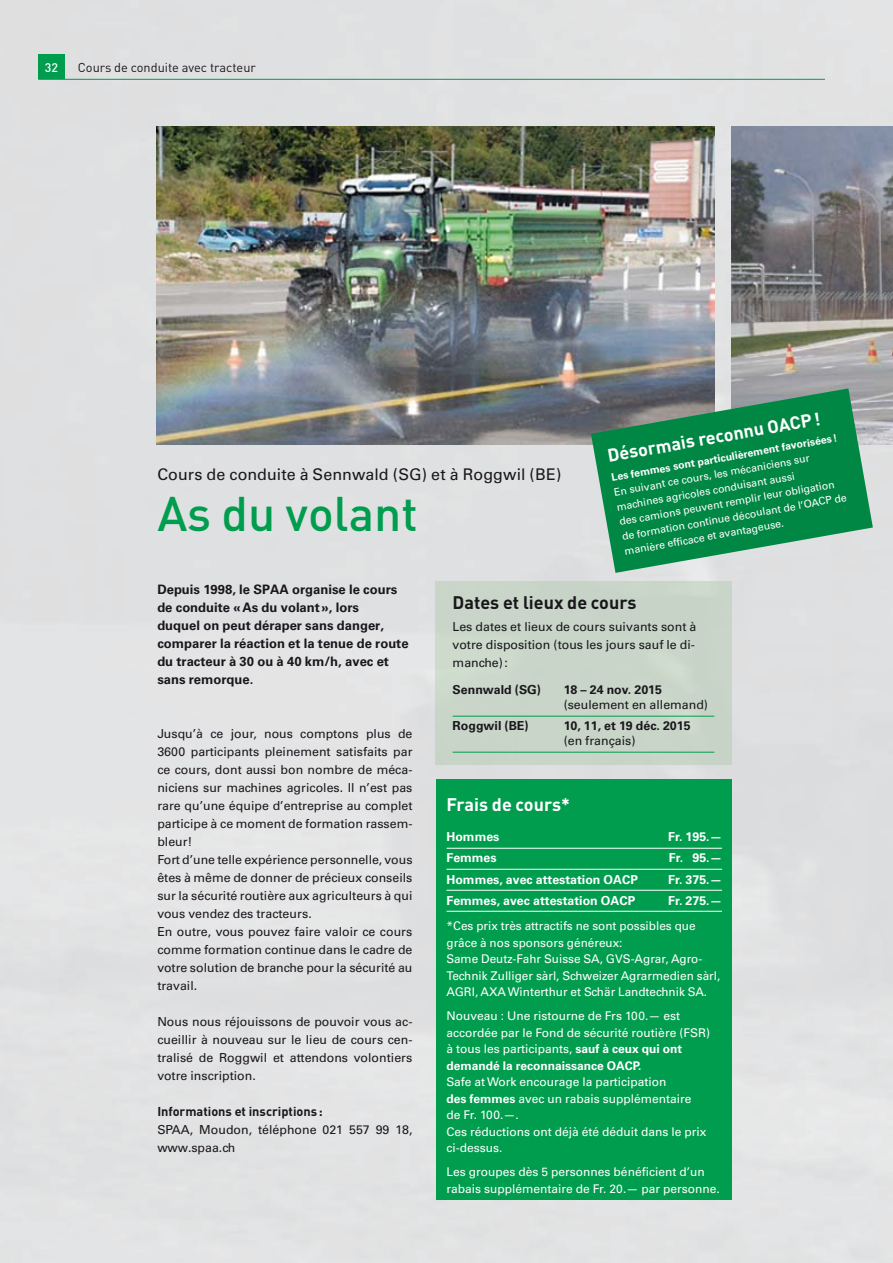
<style>
.page{position:relative;width:893px;height:1263px;background:#fff}
.page>*{position:absolute;margin:0;border:0;box-sizing:border-box;transform-origin:0 0}
.t1{font:500 48px "DIN";color:#009d4e}
.t2{font:700 18px "DIN";color:#fff}
.t3{font:700 18px "DIN";color:#1a171c}
.t4{font:16.05px "Univers";color:#1a171c}
.t5{font:700 13.05px/18px "Univers";color:#1a171c}
.t6{font:12.75px "DIN";color:#1a171c}
.t7{font:700 12.75px "DIN";color:#1a171c}
.t8{font:12.3px/18px "Univers";color:#1a171c}
.t9{font:700 12.3px "Univers";color:#fff}
.t10{font:700 12.3px "Univers";color:#1a171c}
.t11{font:500 12.3px "DIN";color:#fff}
.t12{font:12px/16.5px "Univers";color:#fff}
.t13{font:10.5px/15px "Univers";color:#fff}
.t14{font:700 10.5px "Univers";color:#fff}
.s1{font-weight:700}
</style>
<div class="page">
<div style="left:0;top:0;width:573px;height:524px;background:#dfe0e1"></div>
<div style="left:573px;top:0;width:320px;height:631px;background:#e2e2e3"></div>
<div style="left:0;top:524px;width:466px;height:739px;background:#e2e3e4"></div>
<div style="left:681px;top:631px;width:212px;height:632px;background:#dfe0e1"></div>
<div style="left:466px;top:765px;width:215px;height:498px;background:#e2e2e3"></div>
<div style="left:38px;top:54px;width:27px;height:25px;background:#009d4e"></div>
<hr style="left:38px;top:79px;width:787px;height:1px;background:#009d4e">
<div style="left:436px;top:779px;width:295px;height:420px;background:#009d4e"></div>
<div style="left:436px;top:582px;width:295px;height:183px;background:#c8d5c8"></div>
<hr style="left:446px;top:848px;width:276px;height:1px;background:#fff">
<hr style="left:446px;top:869px;width:276px;height:1px;background:#fff">
<hr style="left:446px;top:890px;width:276px;height:1px;background:#fff">
<hr style="left:446px;top:911px;width:276px;height:1px;background:#fff">
<hr style="left:453px;top:716px;width:261px;height:1px;background:#009d4e">
<hr style="left:453px;top:752px;width:261px;height:1px;background:#009d4e">
<img style="left:731px;top:126px;width:162px;height:319px">
<img style="left:157px;top:126px;width:557px;height:319px">
<svg style="left:591px;top:388px;width:282px;height:185px;background:#359466"></svg>
<p class="t11" style="left:45px;top:63px;width:15px">32</p>
<p class="t6" style="left:78px;top:63px;width:180px">Cours de conduite avec tracteur</p>
<h3 class="t4" style="left:157px;top:468px;width:405px">Cours de conduite à Sennwald (SG) et à Roggwil (BE)</h3>
<h1 class="t1" style="left:157px;top:497px;width:262px">As du volant</h1>
<h2 class="t2" style="left:607px;top:449px;width:217px;rotate:-10deg">Désormais reconnu OACP !</h2>
<p class="t14" style="left:611px;top:474px;width:230px;rotate:-10deg">Les femmes sont particulièrement favorisées !</p>
<p class="t13" style="left:613px;top:486px;width:229px;rotate:-10deg">En suivant ce cours, les mécaniciens sur machines agricoles conduisant aussi<br>des camions peuvent remplir leur obligation de formation continue découlant de l’OACP de manière efficace et avantageuse.</p>
<p class="t5" style="left:157px;top:582px;width:253px">Depuis 1998, le SPAA organise le cours de conduite « As du volant », lors<br>duquel on peut déraper sans danger, comparer la réaction et la tenue de route du tracteur à 30 ou à 40 km/h, avec et sans remorque.</p>
<p class="t8" style="left:157px;top:726px;width:257px">Jusqu’à ce jour, nous comptons plus de 3600 participants pleinement satisfaits par ce cours, dont aussi bon nombre de méca&shy;niciens sur machines agricoles. Il n’est pas rare qu’une équipe d’entreprise au complet participe à ce moment de formation rassem&shy;bleur!<br>Fort d’une telle expérience personnelle, vous êtes à même de donner de précieux conseils sur la sécurité routière aux agriculteurs à qui vous vendez des tracteurs.<br>En outre, vous pouvez faire valoir ce cours comme formation continue dans le cadre de votre solution de branche pour la sécurité au travail.</p>
<p class="t8" style="left:157px;top:1014px;width:257px;text-align:justify">Nous nous réjouissons de pouvoir vous ac&shy;cueillir à nouveau sur le lieu de cours cen&shy;tralisé de Roggwil et attendons volontiers votre inscription.</p>
<p class="t7" style="left:157px;top:1107px;width:167px">Informations et inscriptions :</p>
<p class="t8" style="left:157px;top:1122px;width:257px">SPAA, Moudon, téléphone 021 557 99 18, www.spaa.ch</p>
<h2 class="t3" style="left:453px;top:596px;width:185px">Dates et lieux de cours</h2>
<p class="t8" style="left:453px;top:619px;width:245px;text-align:justify">Les dates et lieux de cours suivants sont à votre disposition (tous les jours sauf le di&shy;manche) :</p>
<p class="t10" style="left:453px;top:685px;width:90px">Sennwald (SG)</p>
<p class="t10" style="left:564px;top:685px;width:100px">18 – 24 nov. 2015</p>
<p class="t8" style="left:564px;top:697px;width:146px">(seulement en allemand)</p>
<p class="t10" style="left:453px;top:721px;width:77px">Roggwil (BE)</p>
<p class="t10" style="left:564px;top:721px;width:128px">10, 11, et 19 déc. 2015</p>
<p class="t8" style="left:564px;top:733px;width:73px">(en français)</p>
<h2 class="t2" style="left:446px;top:798px;width:125px">Frais de cours*</h2>
<p class="t9" style="left:446px;top:833px;width:54px">Hommes</p>
<p class="t9" style="left:668px;top:833px;width:55px">Fr. 195.—</p>
<p class="t9" style="left:446px;top:854px;width:52px">Femmes</p>
<p class="t9" style="left:669px;top:854px;width:55px">Fr. 95.—</p>
<p class="t9" style="left:446px;top:875px;width:193px">Hommes, avec attestation OACP</p>
<p class="t9" style="left:668px;top:875px;width:55px">Fr. 375.—</p>
<p class="t9" style="left:446px;top:896px;width:190px">Femmes, avec attestation OACP</p>
<p class="t9" style="left:668px;top:896px;width:55px">Fr. 275.—</p>
<p class="t12" style="left:446px;top:918px;width:275px">*Ces prix très attractifs ne sont possibles que grâce à nos sponsors généreux:<br>Same Deutz-Fahr Suisse SA, GVS-Agrar, Agro-Technik Zulliger sàrl, Schweizer Agrarmedien sàrl, AGRI, AXA Winterthur et Schär Landtechnik SA.</p>
<p class="t12" style="left:446px;top:1008px;width:265px">Nouveau : Une ristourne de Frs 100.— est accordée par le Fond de sécurité routière (FSR) à tous les participants, <span class="s1">sauf à ceux qui ont demandé la reconnaissance OACP.</span></p>
<p class="t12" style="left:446px;top:1074px;width:262px">Safe at Work encourage la participation<br><span class="s1">des femmes</span> avec un rabais supplémentaire de Fr. 100.—.<br>Ces réductions ont déjà été déduit dans le prix ci-dessus.</p>
<p class="t12" style="left:446px;top:1164px;width:275px">Les groupes dès 5 personnes bénéficient d’un rabais supplémentaire de Fr. 20.— par personne.</p>
</div>
